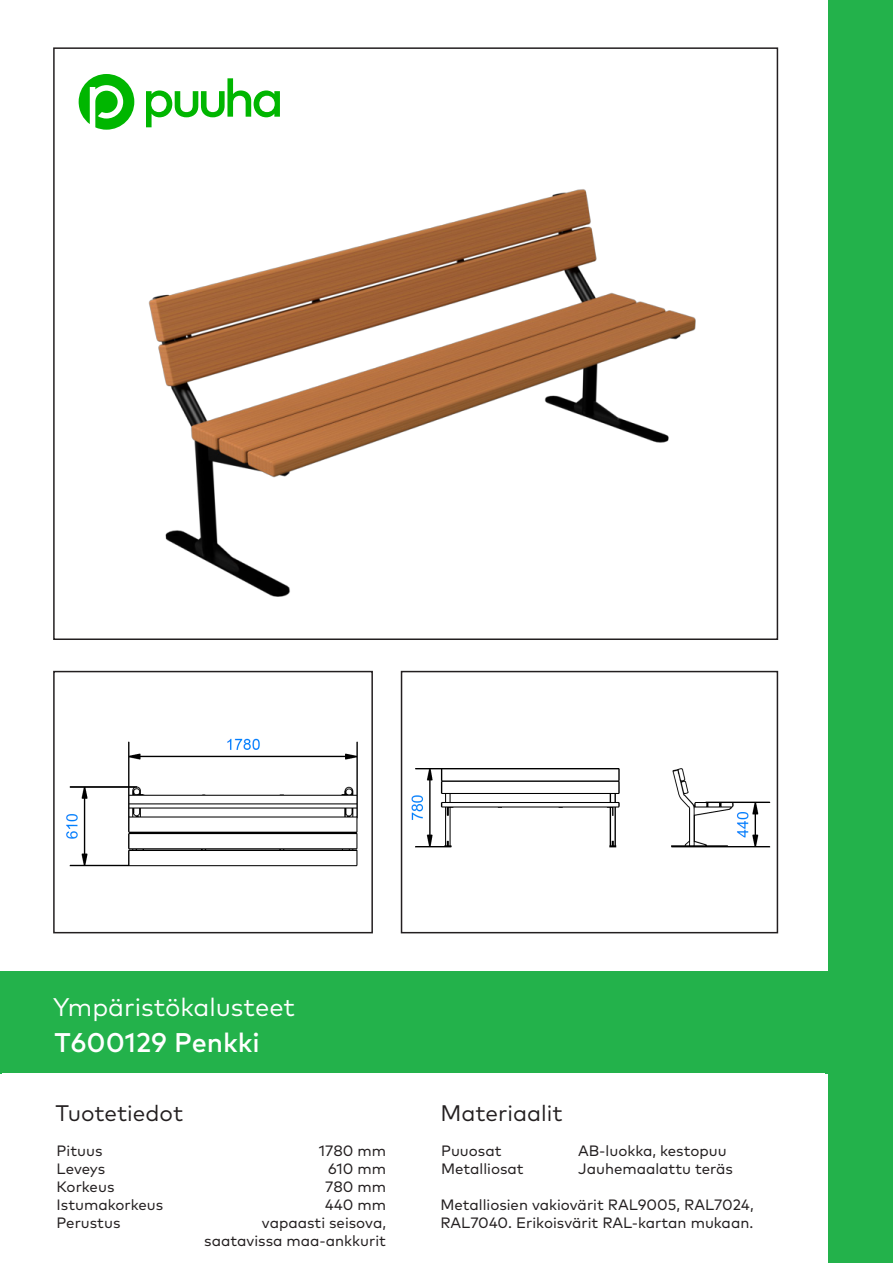
<style>
.page{position:relative;width:893px;height:1263px;background:#fff}
.page>*{position:absolute;margin:0;border:0;box-sizing:border-box;transform-origin:0 0}
.TUOTENUMERO{font:500 27px "Mark Pro";color:#fff}
.TUOTERYHMÄ{font:25.5px "Mark Pro";color:#fff}
.TUOTE_MATERIAALI{font:22.5px "Mark Pro";color:#231f20}
.Tiedot{font:15px/18px "Mark Pro";color:#231f20}
.Numerot{font:15px "Mark Pro";color:#231f20}
</style>
<div class="page">
<div style="left:828px;top:0;width:65px;height:1263px;background:#23b24b"></div>
<div style="left:0;top:971px;width:884px;height:102px;background:#23b24b"></div>
<svg style="left:79px;top:74px;width:55px;height:56px"></svg>
<svg style="left:146px;top:78px;width:134px;height:49px"></svg>
<div style="left:401px;top:671px;width:377px;height:262px;border:2px solid #231f20"></div>
<div style="left:53px;top:671px;width:320px;height:262px;border:2px solid #231f20"></div>
<img style="left:66px;top:738px;width:292px;height:129px">
<img style="left:411px;top:768px;width:360px;height:80px">
<img style="left:148px;top:189px;width:548px;height:408px">
<p class="TUOTERYHMÄ" style="left:53px;top:988px;width:243px">Ympäristökalusteet</p>
<p class="TUOTENUMERO" style="left:54px;top:1022px;width:207px">T600129 Penkki</p>
<p class="TUOTE_MATERIAALI" style="left:56px;top:1097px;width:129px">Tuotetiedot</p>
<p class="TUOTE_MATERIAALI" style="left:440px;top:1097px;width:124px">Materiaalit</p>
<p class="Tiedot" style="left:57px;top:1141px;width:47px">Pituus</p>
<p class="Tiedot" style="left:57px;top:1159px;width:50px">Leveys</p>
<p class="Tiedot" style="left:57px;top:1177px;width:59px">Korkeus</p>
<p class="Tiedot" style="left:57px;top:1195px;width:108px">Istumakorkeus</p>
<p class="Tiedot" style="left:57px;top:1213px;width:65px">Perustus</p>
<p class="Tiedot" style="left:578px;top:1141px;width:150px">AB-luokka, kestopuu</p>
<p class="Tiedot" style="left:578px;top:1159px;width:156px">Jauhemaalattu teräs</p>
<p class="Tiedot" style="left:440px;top:1194px;width:315px">Metalliosien vakiovärit RAL9005, RAL7024,<br>RAL7040. Erikoisvärit RAL-kartan mukaan.</p>
<p class="Numerot" style="left:319px;top:1139px;width:69px">1780 mm</p>
<p class="Numerot" style="left:328px;top:1157px;width:60px">610 mm</p>
<p class="Numerot" style="left:325px;top:1175px;width:62px">780 mm</p>
<p class="Numerot" style="left:325px;top:1193px;width:62px">440 mm</p>
<p class="Numerot" style="left:262px;top:1211px;width:126px">vapaasti seisova,</p>
<p class="Numerot" style="left:204px;top:1229px;width:183px">saatavissa maa-ankkurit</p>
<p class="Tiedot" style="left:441px;top:1141px;width:62px">Puuosat</p>
<p class="Tiedot" style="left:441px;top:1159px;width:84px">Metalliosat</p>
</div>
